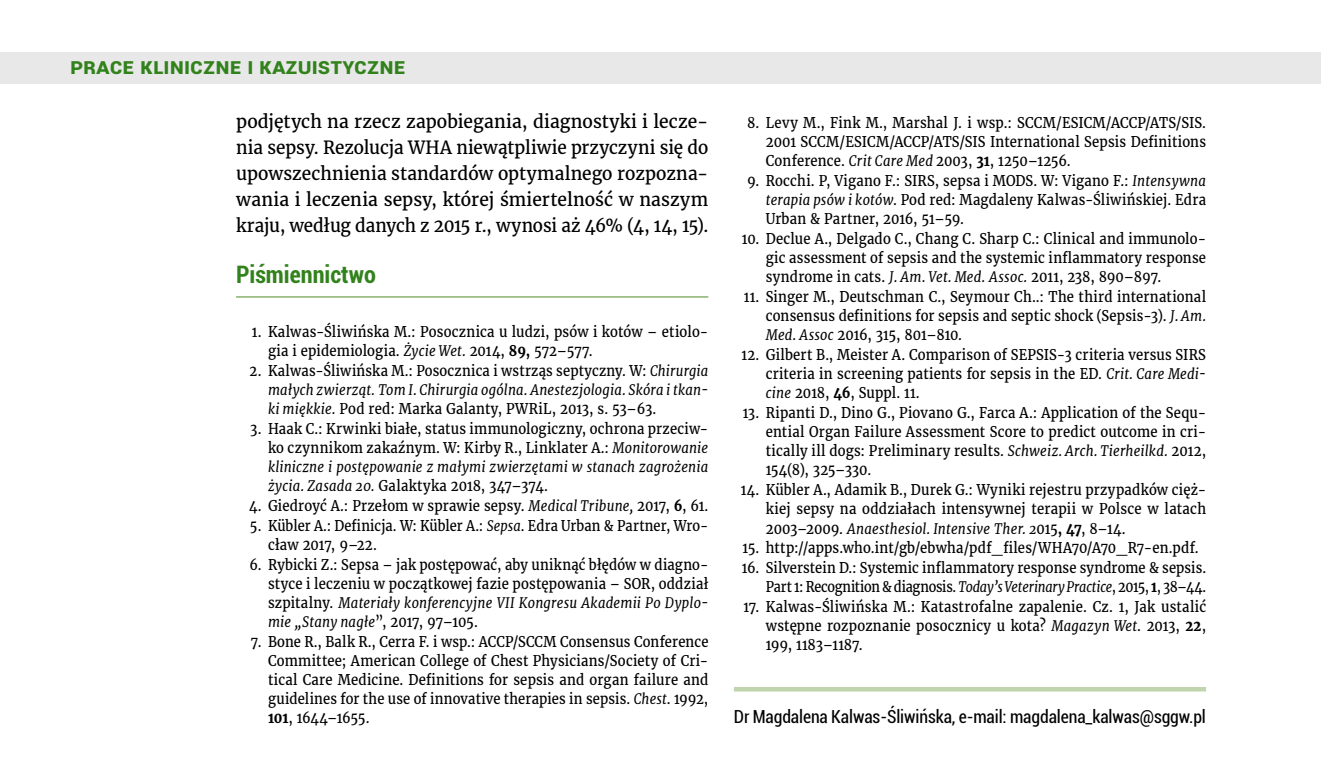
<style>
.page{position:relative;width:1321px;height:779px;background:#fff}
.page>*{position:absolute;margin:0;border:0;box-sizing:border-box;transform-origin:0 0}
.t1{font:700 condensed 24.07px "Roboto";color:#32821c}
.t2{font:700 22.5px "Roboto";letter-spacing:.005em;color:#32821c}
.t3{font:18px/25.9px "Merriweather";color:#000;text-align:justify}
.t4{font:condensed 18px "Roboto";letter-spacing:-.005em;color:#000}
.t5{font:14.62px/19.1px "Merriweather";letter-spacing:.015em;color:#000;text-align:justify;scale:.9 1}
.t6{font:14.62px/19.1px "Merriweather";letter-spacing:.015em;color:#000;text-align:justify;scale:.89 1}
.t7{font:14.62px/19.1px "Merriweather";letter-spacing:.015em;color:#000;scale:.88 1}
.s1{font-style:italic}
.s2{font-weight:700}
</style>
<div class="page">
<hr style="left:236px;top:296px;width:472px;height:2px;background:#96ba7b">
<hr style="left:733px;top:687px;width:472px;height:4px;background:#c0d5ad">
<div style="left:0;top:52px;width:1320px;height:32px;background:#e8e8e8"></div>
<h2 class="t2" style="left:70px;top:50px;width:337px">Prace kliniczne i kazuistyczne</h2>
<p class="t3" style="left:236px;top:109px;width:474px">podjętych na rzecz zapobiegania, diagnostyki i lecze&shy;nia sepsy. Rezolucja WHA niewątpliwie przyczyni się do upowszechnienia standardów optymalnego rozpozna&shy;wania i leczenia sepsy, której śmiertelność w naszym kraju, według danych z 2015 r., wynosi aż 46% (4, 14, 15).</p>
<h1 class="t1" style="left:236px;top:258px;width:141px">Piśmiennictwo</h1>
<p class="t5" style="left:268px;top:322px;width:490px;text-indent:-16px">1. Kalwas- Śliwińska M.: Posocznica u ludzi, psów i kotów – etiolo&shy;gia i epidemiologia. <span class="s1">Życie Wet.</span> 2014, <span class="s2">89,</span> 572–577.</p>
<p class="t6" style="left:268px;top:361px;width:496px;text-indent:-18px">2. Kalwas- Śliwińska M.: Posocznica i wstrząs septyczny. W: <span class="s1">Chirurgia małych zwierząt. Tom I. Chirurgia ogólna. Anestezjologia. Skóra i tkan&shy;ki miękkie.</span> Pod red: Marka Galanty, PWRiL, 2013, s. 53–63.</p>
<p class="t5" style="left:268px;top:419px;width:491px;text-indent:-18px">3. Haak C.: Krwinki białe, status immunologiczny, ochrona przeciw&shy;ko czynnikom zakaźnym. W: Kirby R., Linklater A.: <span class="s1">Monitorowanie kliniczne i postępowanie z małymi zwierzętami w stanach zagrożenia życia. Zasada 20.</span> Galaktyka 2018, 347–374.</p>
<p class="t5" style="left:249px;top:496px;width:512px">4. Giedroyć A.: Przełom w sprawie sepsy. <span class="s1">Medical Tribune,</span> 2017, <span class="s2">6</span>, 61.</p>
<p class="t7" style="left:268px;top:516px;width:502px;text-indent:-18px">5. Kübler A.: Definicja. W: Kübler A.: <span class="s1">Sepsa</span>. Edra Urban &amp; Partner, Wro&shy;cław 2017, 9–22.</p>
<p class="t6" style="left:268px;top:555px;width:496px;text-indent:-19px">6. Rybicki Z.: Sepsa – jak postępować, aby uniknąć błędów w diagno&shy;styce i leczeniu w początkowej fazie postępowania – SOR, oddział szpitalny. <span class="s1">Materiały konferencyjne VII Kongresu Akademii Po Dyplo&shy;mie „Stany nagłe</span>”, 2017, 97–105.</p>
<p class="t6" style="left:268px;top:632px;width:496px;text-indent:-17px">7. Bone R., Balk R., Cerra F. i wsp.: ACCP/SCCM Consensus Conference Committee; American College of Chest Physicians/Society of Cri&shy;tical Care Medicine. Definitions for sepsis and organ failure and guidelines for the use of innovative therapies in sepsis. <span class="s1">Chest</span>. 1992, <span class="s2">101</span>, 1644–1655.</p>
<p class="t5" style="left:765px;top:113px;width:490px;text-indent:-19px">8. Levy M., Fink M., Marshal J. i wsp.: SCCM/ESICM/ACCP/ATS/SIS.<br>2001 SCCM/ESICM/ACCP/ATS/SIS International Sepsis Definitions Conference. <span class="s1">Crit Care Med</span> 2003, <span class="s2">31</span>, 1250–1256.</p>
<p class="t5" style="left:765px;top:171px;width:490px;text-indent:-19px">9. Rocchi. P, Vigano F.: SIRS, sepsa i MODS. W: Vigano F.: <span class="s1">Intensywna terapia psów i kotów</span>. Pod red: Magdaleny Kalwas- Śliwińskiej. Edra Urban &amp; Partner, 2016, 51–59.</p>
<p class="t5" style="left:765px;top:229px;width:490px;text-indent:-24px">10. Declue A., Delgado C., Chang C. Sharp C.: Clinical and immunolo&shy;gic assessment of sepsis and the systemic inflammatory response syndrome in cats. <span class="s1">J. Am. Vet. Med. Assoc.</span> 2011, 238, 890–897.</p>
<p class="t5" style="left:765px;top:287px;width:490px;text-indent:-22px">11. Singer M., Deutschman C., Seymour Ch..: The third international consensus definitions for sepsis and septic shock (Sepsis-3). <span class="s1">J. Am.<br>Med. Assoc</span> 2016, 315, 801–810.</p>
<p class="t5" style="left:765px;top:345px;width:490px;text-indent:-24px">12. Gilbert B., Meister A. Comparison of SEPSIS-3 criteria versus SIRS criteria in screening patients for sepsis in the ED. <span class="s1">Crit. Care Medi&shy;cine</span> 2018, <span class="s2">46</span>, Suppl. 11.</p>
<p class="t5" style="left:765px;top:403px;width:490px;text-indent:-23px">13. Ripanti D., Dino G., Piovano G., Farca A.: Application of the Sequ&shy;ential Organ Failure Assessment Score to predict outcome in cri&shy;tically ill dogs: Preliminary results. <span class="s1">Schweiz. Arch. Tierheilkd.</span> 2012, 154(8), 325–330.</p>
<p class="t5" style="left:765px;top:480px;width:490px;text-indent:-25px">14. Kübler A., Adamik B., Durek G.: Wyniki rejestru przypadków cięż&shy;kiej sepsy na oddziałach intensywnej terapii w Polsce w latach 2003–2009. <span class="s1">Anaesthesiol. Intensive Ther. 2</span>015<span class="s2">, 47</span>, 8–14.</p>
<p class="t5" style="left:742px;top:538px;width:508px">15. http://apps.who.int/gb/ebwha/pdf_files/WHA70/A70_R7- en.pdf.</p>
<p class="t6" style="left:742px;top:558px;width:523px;text-align:right">16. Silverstein D.: Systemic inflammatory response syndrome &amp; sepsis.<br>Part 1: Recognition &amp; diagnosis. <span class="s1">Today’s Veterinary Practice</span>, 2015, <span class="s2">1</span>, 38–44.</p>
<p class="t5" style="left:765px;top:597px;width:490px;text-indent:-22px">17. Kalwas- Śliwińska M.: Katastrofalne zapalenie. Cz. 1, Jak ustalić wstępne rozpoznanie posocznicy u kota? <span class="s1">Magazyn Wet</span>. 2013, <span class="s2">22</span>, 199, 1183–1187.</p>
<p class="t4" style="left:733px;top:704px;width:473px">Dr Magdalena Kalwas-Śliwińska, e-mail: magdalena_kalwas@sggw.pl</p>
</div>
